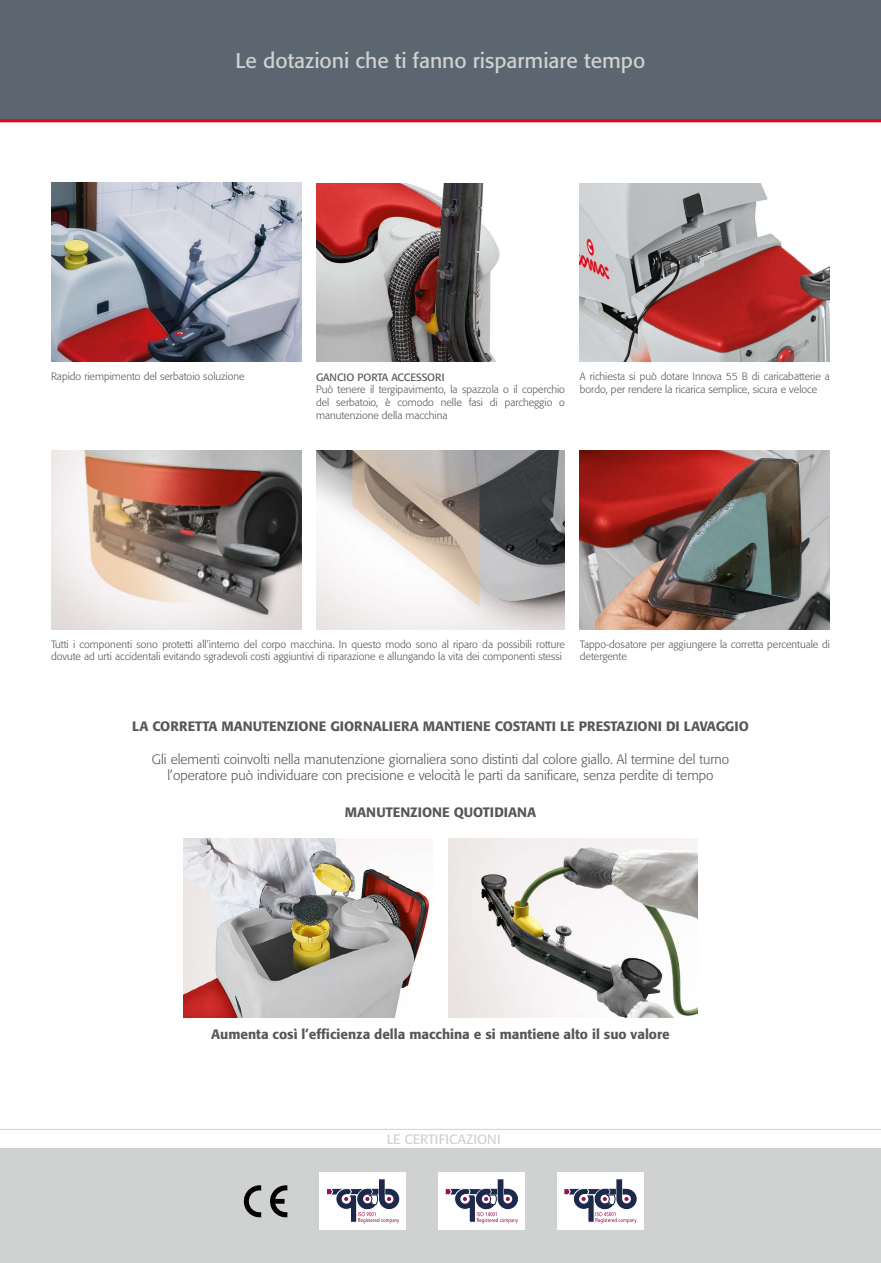
<style>
.page{position:relative;width:881px;height:1263px;background:#fff}
.page>*{position:absolute;margin:0;border:0;box-sizing:border-box;transform-origin:0 0}
.t1{font:21px "Formata";color:#d0d2d2}
.t2{font:300 13.5px/16.2px "Formata";color:#575756;text-align:center}
.t3{font:500 13.5px "Formata";color:#575756}
.t4{font:13.5px "Formata";color:#d0d2d2}
.t5{font:300 10.5px/12.6px "Formata";color:#575756}
.t6{font:10.5px "Formata";color:#575756}
</style>
<div class="page">
<div style="left:0;top:1148px;width:880px;height:115px;background:#d0d2d2"></div>
<hr style="left:0;top:1129px;width:880px;height:1px;background:#d0d2d2">
<img style="left:316px;top:451px;width:248px;height:178px">
<img style="left:51px;top:183px;width:250px;height:178px">
<img style="left:183px;top:838px;width:247px;height:179px">
<img style="left:448px;top:838px;width:249px;height:179px">
<img style="left:579px;top:451px;width:250px;height:178px">
<img style="left:51px;top:451px;width:250px;height:178px">
<img style="left:316px;top:183px;width:184px;height:179px">
<img style="left:579px;top:183px;width:250px;height:179px">
<svg style="left:244px;top:1185px;width:17px;height:32px"></svg>
<svg style="left:270px;top:1185px;width:17px;height:32px"></svg>
<div style="left:438px;top:1172px;width:86px;height:58px;background:#fff"></div>
<svg style="left:445px;top:1179px;width:72px;height:44px"></svg>
<div style="left:556px;top:1172px;width:87px;height:58px;background:#fff"></div>
<svg style="left:563px;top:1179px;width:73px;height:44px"></svg>
<div style="left:319px;top:1172px;width:87px;height:58px;background:#fff"></div>
<svg style="left:326px;top:1179px;width:73px;height:44px"></svg>
<div style="left:0;top:0;width:880px;height:121px;background:#5b6670"></div>
<hr style="left:0;top:119px;width:880px;height:3px;background:#e30520">
<h1 class="t1" style="left:235px;top:47px;width:411px">Le dotazioni che ti fanno risparmiare tempo</h1>
<p class="t5" style="left:51px;top:370px;width:195px">Rapido riempimento del serbatoio soluzione</p>
<p class="t6" style="left:316px;top:371px;width:130px">GANCIO PORTA ACCESSORI</p>
<p class="t5" style="left:316px;top:384px;width:250px;text-align:justify">Può tenere il tergipavimento, la spazzola o il coperchio del serbatoio, è comodo nelle fasi di parcheggio o manutenzione della macchina</p>
<p class="t5" style="left:579px;top:370px;width:251px">A richiesta si può dotare Innova 55 B di caricabatterie a bordo, per rendere la ricarica semplice, sicura e veloce</p>
<p class="t5" style="left:51px;top:638px;width:515px">Tutti i componenti sono protetti all’interno del corpo macchina. In questo modo sono al riparo da possibili rotture dovute ad urti accidentali evitando sgradevoli costi aggiuntivi di riparazione e allungando la vita dei componenti stessi</p>
<p class="t5" style="left:579px;top:638px;width:251px">Tappo-dosatore per aggiungere la corretta percentuale di detergente</p>
<p class="t3" style="left:132px;top:718px;width:618px">LA CORRETTA MANUTENZIONE GIORNALIERA MANTIENE COSTANTI LE PRESTAZIONI DI LAVAGGIO</p>
<p class="t2" style="left:152px;top:751px;width:578px">Gli elementi coinvolti nella manutenzione giornaliera sono distinti dal colore giallo. Al termine del turno l’operatore può individuare con precisione e velocità le parti da sanificare, senza perdite di tempo</p>
<p class="t3" style="left:345px;top:804px;width:193px">MANUTENZIONE QUOTIDIANA</p>
<p class="t3" style="left:211px;top:1025px;width:460px">Aumenta così l’efficienza della macchina e si mantiene alto il suo valore</p>
<p class="t4" style="left:386px;top:1130px;width:115px">LE CERTIFICAZIONI</p>
</div>
